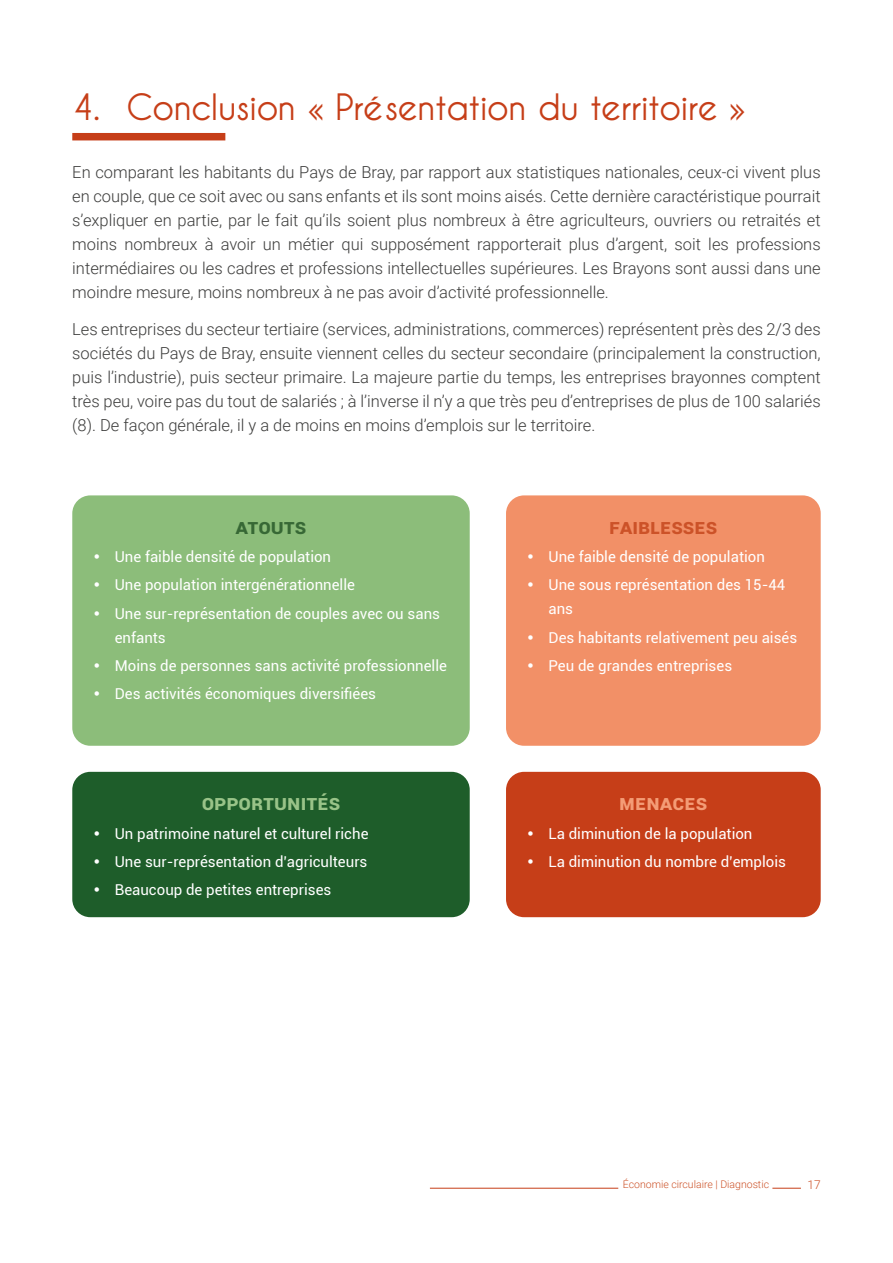
<style>
.page{position:relative;width:893px;height:1263px;background:#fff}
.page>*{position:absolute;margin:0;border:0;box-sizing:border-box;transform-origin:0 0}
.t1{font:700 36px "Caviar Dreams";letter-spacing:-.02em;color:#c63e18}
.t2{font:700 21px "Roboto";color:#99c388}
.t3{font:700 21px "Roboto";color:#cc5228}
.t4{font:700 21px "Roboto";color:#f49c76}
.t5{font:700 21px "Roboto";letter-spacing:-.005em;color:#376835}
.t6{font:300 16.5px/24px "Roboto";color:#3c3c3b;text-align:justify}
.t7{font:15px/24px "Roboto";color:#fff}
.t8{font:300 12px "Roboto";color:#cc5228}
.t9{font:300 10.5px "Roboto";color:#cc5228}
</style>
<div class="page">
<hr style="left:430px;top:1188px;width:188px;height:1px;background:#c63e18">
<svg style="left:772px;top:1188px;width:29px;height:1px"></svg>
<div style="left:72px;top:133px;width:153px;height:7px;background:#c63e18"></div>
<div style="left:72px;top:495px;width:398px;height:251px;background:#8cbd7a;border-radius:18px"></div>
<div style="left:72px;top:772px;width:398px;height:145px;background:#1e5d2a;border-radius:18px"></div>
<div style="left:506px;top:495px;width:315px;height:251px;background:#f29067;border-radius:18px"></div>
<div style="left:506px;top:772px;width:315px;height:145px;background:#c63e18;border-radius:18px"></div>
<p class="t1" style="left:72px;top:87px;width:675px">4. Conclusion « Présentation du territoire »</p>
<p class="t6" style="left:72px;top:160px;width:750px">En comparant les habitants du Pays de Bray, par rapport aux statistiques nationales, ceux-ci vivent plus en couple, que ce soit avec ou sans enfants et ils sont moins aisés. Cette dernière caractéristique pourrait s’expliquer en partie, par le fait qu’ils soient plus nombreux à être agriculteurs, ouvriers ou retraités et moins nombreux à avoir un métier qui supposément rapporterait plus d’argent, soit les professions intermédiaires ou les cadres et professions intellectuelles supérieures. Les Brayons sont aussi dans une moindre mesure, moins nombreux à ne pas avoir d’activité professionnelle.</p>
<p class="t6" style="left:72px;top:316px;width:750px">Les entreprises du secteur tertiaire (services, administrations, commerces) représentent près des 2/3 des sociétés du Pays de Bray, ensuite viennent celles du secteur secondaire (principalement la construction, puis l’industrie), puis secteur primaire. La majeure partie du temps, les entreprises brayonnes comptent très peu, voire pas du tout de salariés ; à l’inverse il n’y a que très peu d’entreprises de plus de 100 salariés (8). De façon générale, il y a de moins en moins d’emplois sur le territoire.</p>
<p class="t5" style="left:235px;top:512px;width:73px">ATOUTS</p>
<p class="t7" style="left:115px;top:544px;width:218px">Une faible densité de population</p>
<p class="t7" style="left:115px;top:572px;width:242px">Une population intergénérationnelle</p>
<p class="t7" style="left:115px;top:601px;width:327px">Une sur-représentation de couples avec ou sans enfants</p>
<p class="t7" style="left:115px;top:653px;width:334px">Moins de personnes sans activité professionnelle</p>
<p class="t7" style="left:115px;top:681px;width:263px">Des activités économiques diversifiées</p>
<p class="t2" style="left:202px;top:788px;width:140px">OPPORTUNITÉS</p>
<p class="t7" style="left:115px;top:821px;width:255px">Un patrimoine naturel et culturel riche</p>
<p class="t7" style="left:115px;top:849px;width:254px">Une sur-représentation d’agriculteurs</p>
<p class="t7" style="left:115px;top:877px;width:218px">Beaucoup de petites entreprises</p>
<p class="t3" style="left:609px;top:512px;width:110px">FAIBLESSES</p>
<p class="t7" style="left:549px;top:544px;width:218px">Une faible densité de population</p>
<p class="t7" style="left:549px;top:572px;width:238px">Une sous représentation des 15-44 ans</p>
<p class="t7" style="left:549px;top:625px;width:250px">Des habitants relativement peu aisés</p>
<p class="t7" style="left:549px;top:653px;width:185px">Peu de grandes entreprises</p>
<p class="t4" style="left:619px;top:788px;width:90px">MENACES</p>
<p class="t7" style="left:549px;top:821px;width:205px">La diminution de la population</p>
<p class="t7" style="left:549px;top:849px;width:239px">La diminution du nombre d’emplois</p>
<p class="t9" style="left:623px;top:1177px;width:148px">Économie circulaire | Diagnostic</p>
<p class="t8" style="left:807px;top:1176px;width:15px">17</p>
</div>
